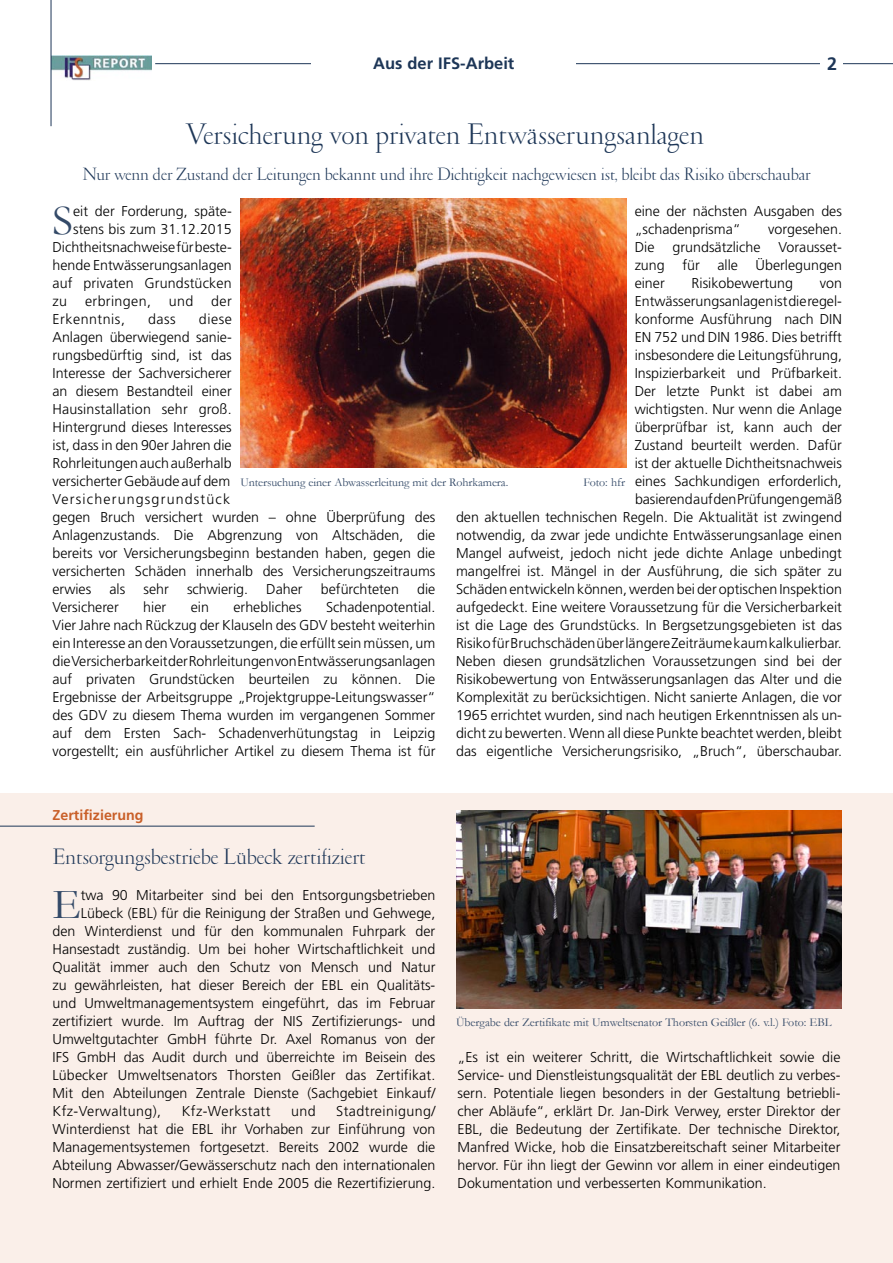
<style>
.page{position:relative;width:893px;height:1263px;background:#fff}
.page>*{position:absolute;margin:0;border:0;box-sizing:border-box;transform-origin:0 0}
.t1{font:43.05px "Garamond";color:#344a68}
.t2{font:300 30px "Garamond";color:#1d3657}
.t3{font:300 22.5px "Garamond";color:#1d3657}
.t4{font:300 18px "Garamond";color:#1d3657}
.t5{font:700 16.5px "Frutiger";color:#1d3657}
.t6{font:300 14.25px/18px "Frutiger";color:#000;text-align:justify}
.t7{font:300 14.25px "Frutiger";letter-spacing:.03em;color:#000}
.t8{font:700 14.25px "Frutiger";color:#c95f28}
.t9{font:300 14.25px "Frutiger";letter-spacing:.035em;color:#000}
.t10{font:300 14.25px "Frutiger";letter-spacing:.025em;color:#000}
.t11{font:12px "Garamond";letter-spacing:-.005em;color:#344a68}
</style>
<div class="page">
<div style="left:0;top:793px;width:893px;height:470px;background:#faefe9"></div>
<hr style="left:155px;top:63px;width:738px;height:1px;background:#1d3657">
<img style="left:52px;top:55px;width:100px;height:26px">
<div style="left:311px;top:55px;width:265px;height:20px;background:#fff"></div>
<div style="left:820px;top:54px;width:22px;height:26px;background:#fff"></div>
<hr style="left:0;top:826px;width:315px;height:1px;background:#1d3657">
<hr style="left:51px;top:0;width:1px;height:126px;background:#1d3657">
<img style="left:240px;top:198px;width:386px;height:270px">
<img style="left:456px;top:810px;width:386px;height:198px">
<p class="t5" style="left:373px;top:53px;width:143px">Aus der IFS-Arbeit</p>
<h2 class="t2" style="left:185px;top:119px;width:520px">Versicherung von privaten Entwässerungsanlagen</h2>
<p class="t4" style="left:82px;top:165px;width:730px">Nur wenn der Zustand der Leitungen bekannt und ihre Dichtigkeit nachgewiesen ist, bleibt das Risiko überschaubar</p>
<h1 class="t1" style="left:53px;top:195px;width:22px">S</h1>
<p class="t6" style="left:73px;top:202px;width:160px">eit der Forderung, späte-</p>
<p class="t6" style="left:635px;top:202px;width:209px">eine der nächsten Ausgaben des „schadenprisma“</p>
<p class="t6" style="left:73px;top:220px;width:160px">stens bis zum 31.12.2015</p>
<p class="t6" style="left:53px;top:238px;width:181px">Dichtheitsnachweise für beste-</p>
<p class="t6" style="left:53px;top:256px;width:181px">hende Entwässerungsanlagen</p>
<p class="t6" style="left:53px;top:274px;width:181px">auf privaten Grundstücken</p>
<p class="t6" style="left:53px;top:292px;width:16px">zu</p>
<p class="t10" style="left:85px;top:293px;width:67px">erbringen,</p>
<p class="t6" style="left:169px;top:292px;width:26px">und</p>
<p class="t6" style="left:211px;top:292px;width:22px">der</p>
<p class="t9" style="left:53px;top:311px;width:74px">Erkenntnis,</p>
<p class="t6" style="left:148px;top:310px;width:29px">dass</p>
<p class="t6" style="left:768px;top:220px;width:75px">vorgesehen.</p>
<p class="t6" style="left:635px;top:238px;width:21px">Die</p>
<p class="t6" style="left:673px;top:238px;width:89px">grundsätzliche</p>
<p class="t6" style="left:635px;top:238px;width:209px;text-indent:144px">Voraus-set&shy;z--ung für alle Überlegungen einer</p>
<p class="t6" style="left:692px;top:274px;width:103px">Risikobewertung</p>
<p class="t6" style="left:456px;top:274px;width:387px;text-align:right">von<br>Entwässerungsanlagen ist die regel-<br>konforme Ausführung nach DIN<br>EN 752 und DIN 1986. Dies betrifft<br>insbesondere die Leitungsführung,<br>Inspizierbarkeit und Prüfbarkeit.<br>Der letzte Punkt ist dabei am<br>wichtigsten. Nur wenn die Anlage<br>überprüfbar ist, kann auch der<br>Zustand beurteilt werden. Dafür<br>ist der aktuelle Dichtheitsnachweis<br>eines Sachkundigen erforderlich,<br>basierend auf den Prüfungen gemäß<br>den aktuellen technischen Regeln. Die Aktualität ist zwingend notwendig, da zwar jede undichte Entwässerungsanlage einen Mangel aufweist, jedoch nicht jede dichte Anlage unbedingt mangelfrei ist. Mängel in der Ausführung, die sich später zu Schäden entwickeln können, werden bei der optischen Inspektion aufgedeckt. Eine weitere Voraussetzung für die Versicherbarkeit ist die Lage des Grundstücks. In Bergsetzungsgebieten ist das Risiko für Bruchschäden über längere Zeiträume kaum kalkulierbar.<br>Neben diesen grundsätzlichen Voraussetzungen sind bei der Risikobewertung von Entwässerungsanlagen das Alter und die Komplexität zu berücksichtigen. Nicht sanierte Anlagen, die vor 1965 errichtet wurden, sind nach heutigen Erkenntnissen als un&shy;dicht zu bewerten. Wenn all diese Punkte beachtet werden, bleibt das eigentliche Versicherungsrisiko, „Bruch“, überschaubar.</p>
<p class="t6" style="left:53px;top:310px;width:384px;text-align:left;text-indent:146px">diese<br>Anlagen überwiegend sanie-<br>rungsbedürftig sind, ist das<br>Interesse der Sachversicherer<br>an diesem Bestandteil einer<br>Hausinstallation sehr groß.<br>Hintergrund dieses Interesses<br>ist, dass in den 90er Jahren die<br>Rohrleitungen auch außerhalb<br>versicherter Gebäude auf dem<br>Versicherungsgrundstück<br>gegen Bruch versichert wurden – ohne Überprüfung des Anlagenzustands. Die Abgrenzung von Altschäden, die bereits vor Versicherungsbeginn bestanden haben, gegen die versicherten Schäden innerhalb des Versicherungszeitraums erwies</p>
<p class="t11" style="left:240px;top:475px;width:269px">Untersuchung einer Abwasserleitung mit der Rohrkamera.</p>
<p class="t11" style="left:583px;top:475px;width:43px">Foto: hfr</p>
<p class="t6" style="left:110px;top:580px;width:17px">als</p>
<p class="t6" style="left:144px;top:580px;width:27px">sehr</p>
<p class="t6" style="left:187px;top:580px;width:62px">schwierig.</p>
<p class="t6" style="left:266px;top:580px;width:38px">Daher</p>
<p class="t6" style="left:321px;top:580px;width:80px">befürchteten</p>
<p class="t6" style="left:417px;top:580px;width:20px">die</p>
<p class="t6" style="left:53px;top:598px;width:68px">Versicherer</p>
<p class="t6" style="left:143px;top:598px;width:24px">hier</p>
<p class="t6" style="left:191px;top:598px;width:20px">ein</p>
<p class="t6" style="left:233px;top:598px;width:70px">erhebliches</p>
<p class="t6" style="left:53px;top:598px;width:385px;text-indent:274px">Schadenpotential.<br>Vier Jahre nach Rückzug der Klauseln des GDV besteht weiterhin ein Interesse an den Voraussetzungen, die erfüllt sein müssen, um die Versicherbarkeit der Rohrleitungen von Entwässerungsanlagen auf privaten Grundstücken beurteilen zu können. Die Ergebnisse der Arbeitsgruppe „Projektgruppe-Leitungswasser“ des GDV zu diesem Thema wurden im vergangenen Sommer auf dem Ersten Sach- Schaden-verhütungstag in Leipzig vorgestellt; ein ausführlicher Artikel zu diesem Thema ist für</p>
<p class="t8" style="left:53px;top:807px;width:93px">Zertifizierung</p>
<h3 class="t3" style="left:53px;top:845px;width:314px">Entsorgungsbestriebe Lübeck zertifiziert</h3>
<h1 class="t1" style="left:53px;top:879px;width:30px">E</h1>
<p class="t6" style="left:81px;top:886px;width:356px">twa 90 Mitarbeiter sind bei den Entsorgungsbetrieben</p>
<p class="t6" style="left:81px;top:904px;width:356px">Lübeck (EBL) für die Reinigung der Straßen und Gehwege,</p>
<p class="t6" style="left:53px;top:922px;width:384px">den Winterdienst und für den kommunalen Fuhrpark der</p>
<p class="t6" style="left:53px;top:940px;width:384px">Hansestadt zuständig. Um bei hoher Wirtschaftlichkeit und</p>
<p class="t6" style="left:53px;top:958px;width:384px">Qualität immer auch den Schutz von Mensch und Natur</p>
<p class="t6" style="left:53px;top:976px;width:383px">zu gewährleisten, hat dieser Bereich der EBL ein Qualitäts-</p>
<p class="t6" style="left:53px;top:994px;width:384px">und Umweltmanagementsystem eingeführt, das im Februar</p>
<p class="t6" style="left:53px;top:1012px;width:384px">zertifiziert wurde. Im Auftrag der NIS Zertifizierungs- und</p>
<p class="t6" style="left:53px;top:1030px;width:384px">Umweltgutachter GmbH führte Dr. Axel Romanus von der</p>
<p class="t6" style="left:53px;top:1048px;width:384px">IFS GmbH das Audit durch und überreichte im Beisein des</p>
<p class="t6" style="left:53px;top:1066px;width:384px">Lübecker Umweltsenators Thorsten Geißler das Zertifikat.</p>
<p class="t6" style="left:53px;top:1084px;width:384px">Mit den Abteilungen Zentrale Dienste (Sachgebiet Einkauf/</p>
<p class="t7" style="left:53px;top:1103px;width:110px">Kfz-Verwaltung),</p>
<p class="t7" style="left:182px;top:1103px;width:90px">Kfz-Werkstatt</p>
<p class="t6" style="left:291px;top:1102px;width:26px">und</p>
<p class="t6" style="left:53px;top:1102px;width:384px;text-indent:284px">Stadtreinigung/ Winterdienst hat die EBL ihr Vorhaben zur Einführung von Managementsystemen fortgesetzt. Bereits 2002 wurde die Abteilung Abwasser/Gewässerschutz nach den internationalen Normen zertifiziert und erhielt Ende 2005 die Rezertifizierung.</p>
<p class="t11" style="left:456px;top:1015px;width:377px">Übergabe der Zertifikate mit Umweltsenator Thorsten Geißler (6. v.l.) Foto: EBL</p>
<p class="t6" style="left:458px;top:1048px;width:384px">„Es ist ein weiterer Schritt, die Wirtschaftlichkeit sowie die Service- und Dienstleistungsqualität der EBL deutlich zu verbes&shy;sern. Potentiale liegen besonders in der Gestaltung betriebli&shy;cher Abläufe“, erklärt Dr. Jan-Dirk Verwey, erster Direktor der EBL, die Bedeutung der Zertifikate. Der technische Direktor, Manfred Wicke, hob die Einsatzbereitschaft seiner Mitarbeiter hervor. Für ihn liegt der Gewinn vor allem in einer eindeutigen Dokumentation und verbesserten Kommunikation.</p>
</div>
